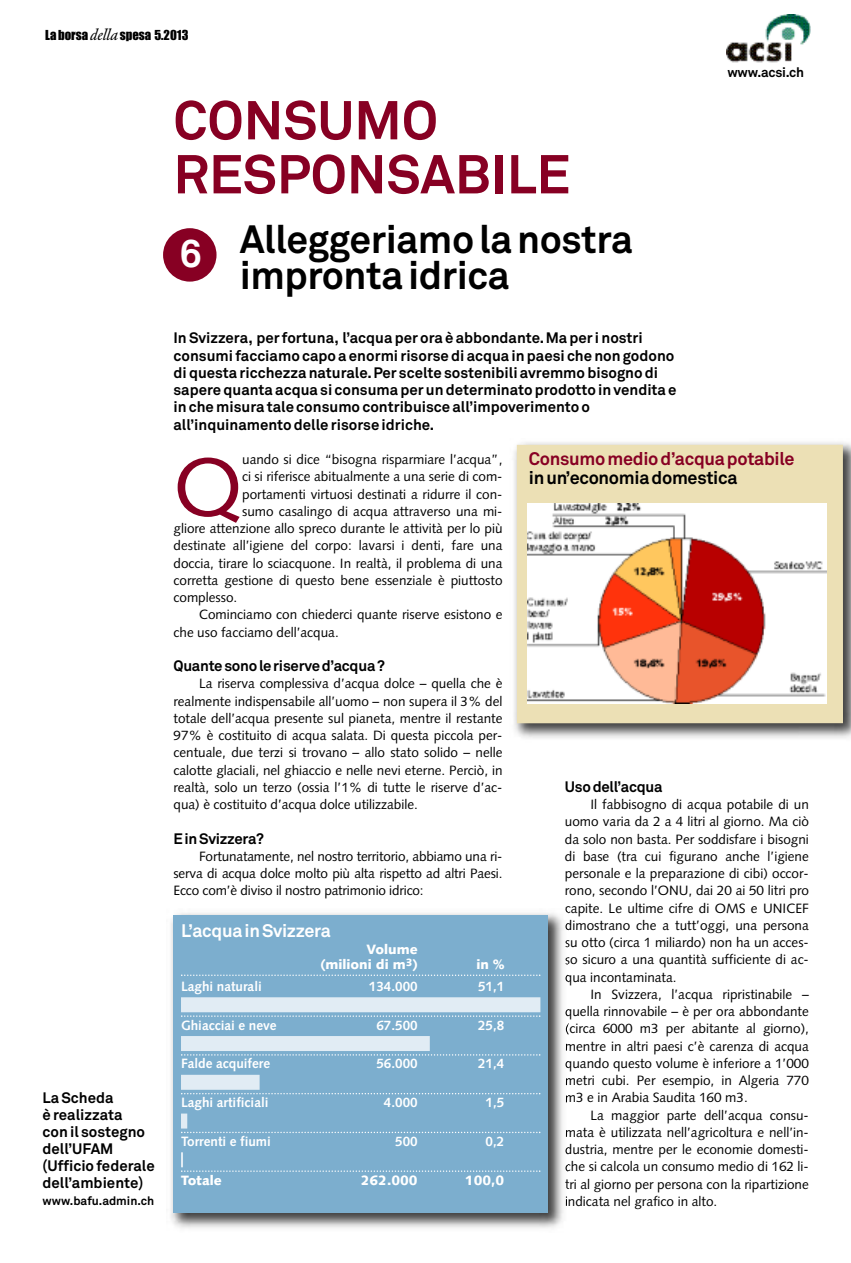
<style>
.page{position:relative;width:851px;height:1263px;background:#fff}
.page>*{position:absolute;margin:0;border:0;box-sizing:border-box;transform-origin:0 0}
.t1{font:82.5px "Syntax";color:#870023}
.t2{font:700 54px/54px "Akkurat Std";color:#870023}
.t3{font:700 39px/36px "Akkurat Std";letter-spacing:-.01em;color:#000}
.t4{font:700 18px "Akkurat Std";letter-spacing:-.015em;color:#870023}
.t5{font:700 18px "Akkurat Std";letter-spacing:-.015em;color:#000}
.t6{font:700 18px "Akkurat Std";letter-spacing:-.015em;color:#fff}
.t7{font:700 15px/17px "Akkurat Std";color:#000}
.t8{font:13.5px/17.2px "Syntax";color:#000;text-align:justify}
.t9{font:700 13.5px "Syntax";color:#fff}
.t10{font:900 13.5px/15px "Syntax";color:#fff;text-align:right}
.t11{font:700 13.5px "Akkurat Std";letter-spacing:-.015em;color:#000}
.t12{font:12.75px "Impact";color:#000}
.t13{font:700 12px "Akkurat Std";color:#000}
.s1{font-family:"Garamond BE";font-style:italic;font-size:16.05px}
.s2{color:#fff}
</style>
<div class="page">
<div style="left:163px;top:228px;width:53px;height:54px;background:#870023;border-radius:50%"></div>
<img style="left:171px;top:913px;width:396px;height:315px">
<svg style="left:565px;top:920px;width:2px;height:10px"></svg>
<svg style="left:565px;top:937px;width:2px;height:12px"></svg>
<svg style="left:565px;top:955px;width:2px;height:12px"></svg>
<svg style="left:565px;top:973px;width:2px;height:10px"></svg>
<svg style="left:565px;top:1007px;width:2px;height:45px"></svg>
<svg style="left:565px;top:1058px;width:2px;height:27px"></svg>
<svg style="left:565px;top:1145px;width:2px;height:11px"></svg>
<svg style="left:565px;top:1162px;width:2px;height:9px"></svg>
<svg style="left:565px;top:1178px;width:2px;height:12px"></svg>
<svg style="left:565px;top:1196px;width:2px;height:12px"></svg>
<div style="left:173px;top:915px;width:375px;height:298px;background:#7caece"></div>
<svg style="left:181px;top:974px;width:359px;height:2px"></svg>
<div style="left:181px;top:997px;width:359px;height:15px;background:#e1ecf4"></div>
<svg style="left:181px;top:1015px;width:359px;height:2px"></svg>
<div style="left:181px;top:1036px;width:249px;height:15px;background:#e1ecf4"></div>
<svg style="left:181px;top:1054px;width:359px;height:2px"></svg>
<div style="left:181px;top:1075px;width:78px;height:15px;background:#e1ecf4"></div>
<svg style="left:181px;top:1093px;width:359px;height:1px"></svg>
<div style="left:181px;top:1113px;width:6px;height:15px;background:#e1ecf4"></div>
<svg style="left:181px;top:1132px;width:359px;height:1px"></svg>
<svg style="left:181px;top:1152px;width:359px;height:20px"></svg>
<img style="left:514px;top:442px;width:336px;height:296px">
<div style="left:516px;top:445px;width:326px;height:278px;background:#ece0b5"></div>
<img style="left:528px;top:504px;width:298px;height:200px">
<img style="left:726px;top:14px;width:84px;height:49px">
<p class="t12" style="left:45px;top:28px;width:145px">Laborsa <span class="s1">della</span>spesa 5.2013</p>
<h2 class="t2" style="left:173px;top:99px;width:398px">CONSUMO<br>RESPONSABILE</h2>
<h3 class="t3" style="left:240px;top:225px;width:394px;text-indent:-60px"><span class="s2">6</span> Alleggeriamolanostra improntaidrica</h3>
<p class="t11" style="left:727px;top:67px;width:78px">www.acsi.ch</p>
<p class="t7" style="left:43px;top:1090px;width:114px">LaScheda<br>è realizzata conil sostegno dell’UFAM (Ufficio federale dell’ambiente)</p>
<p class="t13" style="left:43px;top:1196px;width:113px">www.bafu.admin.ch</p>
<p class="t7" style="left:173px;top:331px;width:504px">InSvizzera, perfortuna, l’acquaper ora è abbondante.Maperinostri consumifacciamo capo a enormirisorsedi acqua inpaesi chenongodono diquesta ricchezzanaturale.Per scelte sostenibili avremmobisognodi saperequanta acqua si consumaperundeterminatoprodotto invendita e inchemisura tale consumo contribuisce all’impoverimento o all’inquinamentodelle risorse idriche.</p>
<h1 class="t1" style="left:173px;top:454px;width:70px">Q</h1>
<p class="t8" style="left:242px;top:452px;width:262px">uando si dice “bisogna risparmiare l’acqua”,</p>
<h3 class="t4" style="left:529px;top:452px;width:267px">Consumomediod’acquapotabile</h3>
<h3 class="t5" style="left:529px;top:472px;width:210px">inun’economiadomestica</h3>
<p class="t8" style="left:242px;top:469px;width:262px">ci si riferisce abitualmente a una serie di com-</p>
<p class="t8" style="left:242px;top:486px;width:262px">portamenti virtuosi destinati a ridurre il con-</p>
<p class="t8" style="left:242px;top:504px;width:262px">sumo casalingo di acqua attraverso una mi-</p>
<p class="t8" style="left:173px;top:521px;width:330px">gliore attenzione allo spreco durante le attività per lo più</p>
<p class="t8" style="left:173px;top:538px;width:330px">destinate all’igiene del corpo: lavarsi i denti, fare una</p>
<p class="t8" style="left:173px;top:555px;width:330px">doccia, tirare lo sciacquone. In realtà, il problema di una</p>
<p class="t8" style="left:173px;top:573px;width:330px">corretta gestione di questo bene essenziale è piuttosto</p>
<p class="t8" style="left:173px;top:590px;width:65px">complesso.</p>
<p class="t8" style="left:199px;top:607px;width:305px">Cominciamo con chiederci quante riserve esistono e</p>
<p class="t8" style="left:173px;top:624px;width:167px">che uso facciamo dell’acqua.</p>
<p class="t7" style="left:173px;top:659px;width:213px">Quantesonoleriserved’acqua?</p>
<p class="t8" style="left:173px;top:676px;width:330px;text-indent:26px">La riserva complessiva d’acqua dolce – quella che è realmente indispensabile all’uomo – non supera il 3% del totale dell’acqua presente sul pianeta, mentre il restante 97% è costituito di acqua salata. Di questa piccola per&shy;centuale, due terzi si trovano – allo stato solido – nelle calotte glaciali, nel ghiaccio e nelle nevi eterne. Perciò, in realtà, solo un terzo (ossia l’1% di tutte le riserve d’ac&shy;qua) è costituito d’acqua dolce utilizzabile.</p>
<p class="t7" style="left:173px;top:831px;width:92px">EinSvizzera?</p>
<p class="t8" style="left:173px;top:849px;width:330px;text-indent:26px">Fortunatamente, nel nostro territorio, abbiamo una ri&shy;serva di acqua dolce molto più alta rispetto ad altri Paesi.<br>Ecco com’è diviso il nostro patrimonio idrico:</p>
<p class="t7" style="left:565px;top:779px;width:99px">Usodell’acqua</p>
<p class="t8" style="left:565px;top:797px;width:245px;text-indent:26px">Il fabbisogno di acqua potabile di un uomo varia da 2 a 4 litri al giorno. Ma ciò da solo non basta. Per soddisfare i bisogni di base (tra cui figurano anche l’igiene personale e la preparazione di cibi) occor&shy;rono, secondo l’ONU, dai 20 ai 50 litri pro capite. Le ultime cifre di OMS e UNICEF dimostrano che a tutt’oggi, una persona su otto (circa 1 miliardo) non ha un acces&shy;so sicuro a una quantità sufficiente di ac&shy;qua incontaminata.</p>
<p class="t8" style="left:565px;top:987px;width:245px;text-indent:26px">In Svizzera, l’acqua ripristinabile – quella rinnovabile – è per ora abbondante (circa 6000 m3 per abitante al giorno), mentre in altri paesi c’è carenza di acqua quando questo volume è inferiore a 1’000 metri cubi. Per esempio, in Algeria 770 m3 e in Arabia Saudita 160 m3.</p>
<p class="t8" style="left:565px;top:1107px;width:245px;text-indent:26px">La maggior parte dell’acqua consu&shy;mata è utilizzata nell’agricoltura e nell’in&shy;dustria, mentre per le economie domesti&shy;che si calcola un consumo medio di 162 li&shy;tri al giorno per persona con la ripartizione indicata nel grafico in alto.</p>
<h3 class="t6" style="left:181px;top:924px;width:151px">L’acquainSvizzera</h3>
<p class="t10" style="left:320px;top:943px;width:99px">Volume (milioni di m<sup>3</sup>)</p>
<p class="t10" style="left:476px;top:958px;width:29px">in %</p>
<p class="t9" style="left:181px;top:981px;width:82px">Laghi naturali</p>
<p class="t9" style="left:369px;top:981px;width:50px">134.000</p>
<p class="t9" style="left:478px;top:981px;width:28px">51,1</p>
<p class="t9" style="left:181px;top:1019px;width:97px">Ghiacciai e neve</p>
<p class="t9" style="left:376px;top:1019px;width:43px">67.500</p>
<p class="t9" style="left:478px;top:1019px;width:28px">25,8</p>
<p class="t9" style="left:181px;top:1058px;width:91px">Falde acquifere</p>
<p class="t9" style="left:376px;top:1058px;width:43px">56.000</p>
<p class="t9" style="left:478px;top:1058px;width:28px">21,4</p>
<p class="t9" style="left:181px;top:1097px;width:89px">Laghi artificiali</p>
<p class="t9" style="left:384px;top:1097px;width:35px">4.000</p>
<p class="t9" style="left:485px;top:1097px;width:20px">1,5</p>
<p class="t9" style="left:181px;top:1136px;width:91px">Torrenti e fiumi</p>
<p class="t9" style="left:395px;top:1136px;width:24px">500</p>
<p class="t9" style="left:485px;top:1136px;width:20px">0,2</p>
<p class="t10" style="left:181px;top:1174px;width:42px">Totale</p>
<p class="t10" style="left:361px;top:1174px;width:58px">262.000</p>
<p class="t10" style="left:465px;top:1174px;width:41px">100,0</p>
</div>
